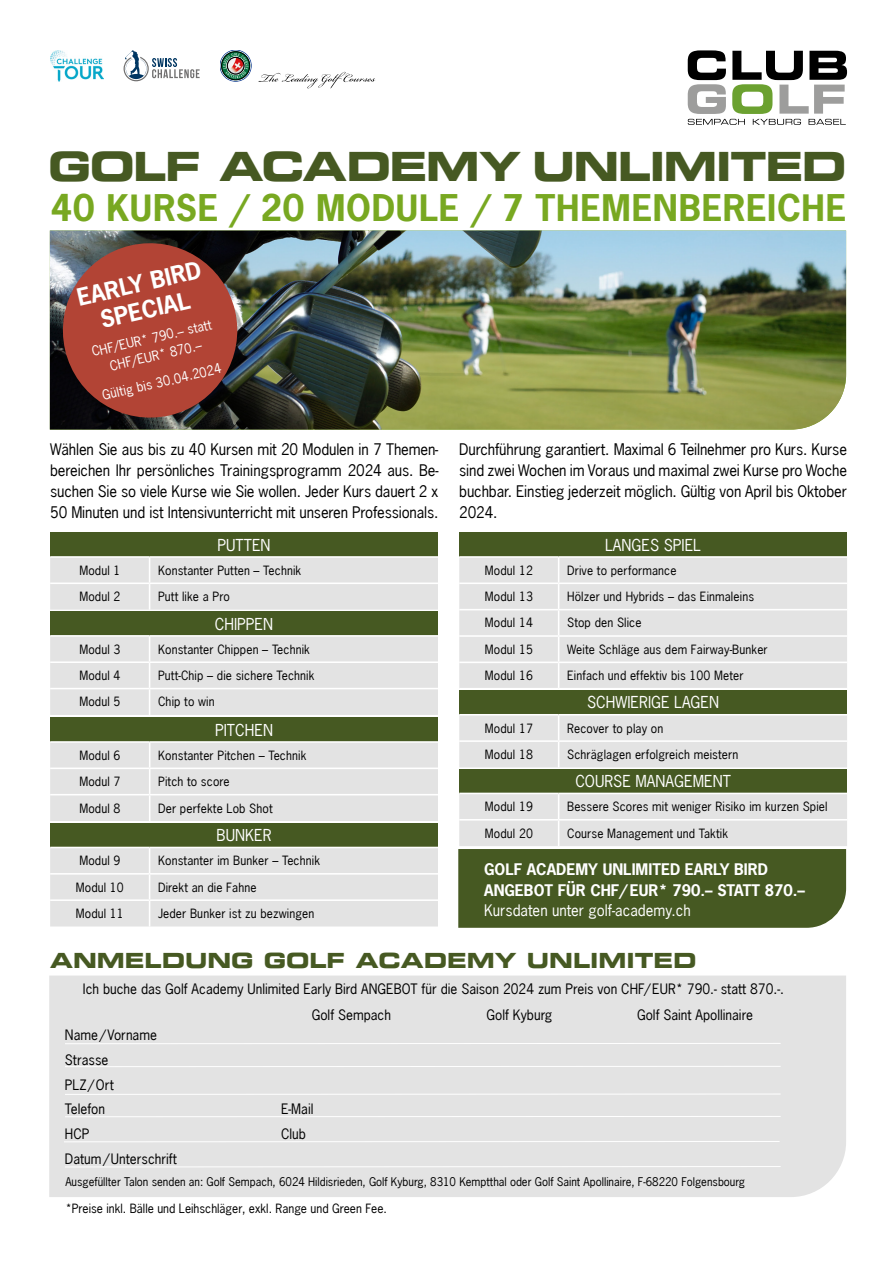
<style>
.page{position:relative;width:893px;height:1263px;background:#fff}
.page>*{position:absolute;margin:0;border:0;box-sizing:border-box;transform-origin:0 0}
.t1{font:40.5px "Eurostile LT Bold Extended Two";letter-spacing:-.04em;color:#465922}
.t2{font:700 34.5px "News Gothic";letter-spacing:.02em;color:#78a821}
.t3{font:700 22.5px/27px "News Gothic";color:#fff;text-align:center}
.t4{font:21px "Eurostile LT Bold Extended Two";color:#465922}
.t5{font:15.45px "News Gothic";color:#fff}
.t6{font:15px/21px "News Gothic";letter-spacing:-.01em;color:#000;text-align:justify}
.t7{font:700 15px/21px "News Gothic";color:#fff}
.t8{font:15px "News Gothic";color:#fff}
.t9{font:13.5px/24.8px "News Gothic";color:#000}
.t10{font:12.75px/18px "News Gothic";color:#fff;text-align:center}
.t11{font:12px "News Gothic";letter-spacing:.01em;color:#000}
.t12{font:11.25px "News Gothic";color:#000}
</style>
<div class="page">
<img style="left:50px;top:231px;width:796px;height:199px">
<div style="left:49px;top:975px;width:797px;height:222px;background:#e3e3e3"></div>
<div style="left:50px;top:532px;width:388px;height:25px;background:#465922"></div>
<hr style="left:50px;top:556px;width:100px;height:2px;background:#fff">
<hr style="left:150px;top:556px;width:288px;height:2px;background:#fff">
<div style="left:50px;top:558px;width:388px;height:52px;background:#e3e3e3"></div>
<div style="left:50px;top:611px;width:388px;height:25px;background:#465922"></div>
<hr style="left:50px;top:635px;width:100px;height:2px;background:#fff">
<hr style="left:150px;top:635px;width:288px;height:2px;background:#fff">
<div style="left:50px;top:636px;width:388px;height:79px;background:#e3e3e3"></div>
<div style="left:50px;top:717px;width:388px;height:25px;background:#465922"></div>
<hr style="left:50px;top:741px;width:100px;height:2px;background:#fff">
<hr style="left:150px;top:741px;width:288px;height:2px;background:#fff">
<div style="left:50px;top:743px;width:388px;height:78px;background:#e3e3e3"></div>
<hr style="left:50px;top:794px;width:100px;height:1px;background:#fff">
<hr style="left:150px;top:794px;width:288px;height:1px;background:#fff">
<div style="left:50px;top:823px;width:388px;height:24px;background:#465922"></div>
<div style="left:50px;top:847px;width:388px;height:79px;background:#e3e3e3"></div>
<div style="left:459px;top:532px;width:388px;height:25px;background:#465922"></div>
<div style="left:459px;top:558px;width:388px;height:130px;background:#e3e3e3"></div>
<hr style="left:459px;top:582px;width:100px;height:2px;background:#fff">
<hr style="left:559px;top:582px;width:288px;height:2px;background:#fff">
<hr style="left:459px;top:609px;width:100px;height:1px;background:#fff">
<hr style="left:559px;top:609px;width:288px;height:1px;background:#fff">
<hr style="left:459px;top:635px;width:100px;height:2px;background:#fff">
<hr style="left:559px;top:635px;width:288px;height:2px;background:#fff">
<svg style="left:558px;top:558px;width:1px;height:130px"></svg>
<hr style="left:459px;top:556px;width:100px;height:2px;background:#fff">
<hr style="left:559px;top:556px;width:288px;height:2px;background:#fff">
<hr style="left:459px;top:661px;width:100px;height:2px;background:#fff">
<hr style="left:559px;top:661px;width:288px;height:2px;background:#fff">
<div style="left:459px;top:690px;width:388px;height:25px;background:#465922"></div>
<div style="left:459px;top:715px;width:388px;height:52px;background:#e3e3e3"></div>
<hr style="left:459px;top:714px;width:100px;height:1px;background:#fff">
<hr style="left:559px;top:714px;width:288px;height:1px;background:#fff">
<div style="left:459px;top:769px;width:388px;height:24px;background:#465922"></div>
<hr style="left:65px;top:1043px;width:716px;height:1px;background:#fff">
<hr style="left:65px;top:1066px;width:716px;height:1px;background:#fff">
<hr style="left:65px;top:1094px;width:716px;height:1px;background:#fff">
<hr style="left:65px;top:1116px;width:716px;height:1px;background:#fff">
<hr style="left:64px;top:1141px;width:716px;height:1px;background:#fff">
<hr style="left:65px;top:1166px;width:716px;height:1px;background:#fff">
<svg style="left:688px;top:50px;width:159px;height:75px"></svg>
<svg style="left:258px;top:72px;width:117px;height:16px"></svg>
<svg style="left:124px;top:50px;width:76px;height:31px"></svg>
<img style="left:50px;top:50px;width:53px;height:31px">
<svg style="left:220px;top:50px;width:31px;height:31px"></svg>
<img style="left:227px;top:57px;width:17px;height:17px;border-radius:8px">
<div style="left:227px;top:57px;width:17px;height:17px;border:1px solid #000;border-radius:50%"></div>
<svg style="left:54px;top:235px;width:192px;height:191px;background:#843f35"></svg>
<svg style="left:458px;top:793px;width:389px;height:135px;background:#8a9575"></svg>
<h1 class="t1" style="left:48px;top:137px;width:800px">GOLF ACADEMY UNLIMITED</h1>
<h2 class="t2" style="left:51px;top:185px;width:797px">40 KURSE / 20 MODULE / 7 THEMENBEREICHE</h2>
<h3 class="t3" style="left:74px;top:284px;width:128px;rotate:-13deg">EARLY BIRD<br>SPECIAL</h3>
<p class="t10" style="left:90px;top:343px;width:124px;rotate:-13deg">CHF/EUR* 790.– statt<br>CHF/EUR* 870.–</p>
<p class="t10" style="left:100px;top:387px;width:123px;rotate:-13deg">Gültig bis 30.04.2024</p>
<p class="t6" style="left:50px;top:439px;width:390px">Wählen Sie aus bis zu 40 Kursen mit 20 Modulen in 7 Themen&shy;bereichen Ihr persönliches Trainingsprogramm 2024 aus. Be&shy;suchen Sie so viele Kurse wie Sie wollen. Jeder Kurs dauert 2 x 50 Minuten und ist Intensivunterricht mit unseren Professionals.</p>
<p class="t6" style="left:459px;top:439px;width:389px">Durchführung garantiert. Maximal 6 Teilnehmer pro Kurs. Kurse sind zwei Wochen im Voraus und maximal zwei Kurse pro Woche buchbar. Einstieg jederzeit möglich. Gültig von April bis Oktober 2024.</p>
<p class="t5" style="left:217px;top:535px;width:55px">PUTTEN</p>
<p class="t11" style="left:79px;top:562px;width:43px">Modul 1</p>
<p class="t11" style="left:158px;top:562px;width:145px">Konstanter Putten – Technik</p>
<p class="t11" style="left:79px;top:589px;width:43px">Modul 2</p>
<p class="t11" style="left:158px;top:589px;width:73px">Putt like a Pro</p>
<p class="t5" style="left:215px;top:614px;width:60px">CHIPPEN</p>
<p class="t11" style="left:79px;top:641px;width:43px">Modul 3</p>
<p class="t11" style="left:158px;top:641px;width:153px">Konstanter Chippen – Technik</p>
<p class="t11" style="left:79px;top:668px;width:43px">Modul 4</p>
<p class="t11" style="left:158px;top:668px;width:158px">Putt-Chip – die sichere Technik</p>
<p class="t11" style="left:79px;top:694px;width:43px">Modul 5</p>
<p class="t11" style="left:158px;top:694px;width:58px">Chip to win</p>
<p class="t5" style="left:215px;top:720px;width:59px">PITCHEN</p>
<p class="t11" style="left:79px;top:747px;width:43px">Modul 6</p>
<p class="t11" style="left:158px;top:747px;width:150px">Konstanter Pitchen – Technik</p>
<p class="t11" style="left:79px;top:774px;width:43px">Modul 7</p>
<p class="t11" style="left:158px;top:774px;width:73px">Pitch to score</p>
<p class="t11" style="left:79px;top:800px;width:43px">Modul 8</p>
<p class="t11" style="left:158px;top:800px;width:116px">Der perfekte Lob Shot</p>
<p class="t5" style="left:217px;top:825px;width:56px">BUNKER</p>
<p class="t11" style="left:79px;top:853px;width:43px">Modul 9</p>
<p class="t11" style="left:158px;top:853px;width:163px">Konstanter im Bunker – Technik</p>
<p class="t11" style="left:76px;top:879px;width:50px">Modul 10</p>
<p class="t11" style="left:158px;top:879px;width:100px">Direkt an die Fahne</p>
<p class="t11" style="left:76px;top:906px;width:50px">Modul 11</p>
<p class="t11" style="left:158px;top:906px;width:158px">Jeder Bunker ist zu bezwingen</p>
<p class="t5" style="left:605px;top:535px;width:97px">LANGES SPIEL</p>
<p class="t11" style="left:485px;top:562px;width:50px">Modul 12</p>
<p class="t11" style="left:567px;top:562px;width:111px">Drive to performance</p>
<p class="t11" style="left:485px;top:589px;width:50px">Modul 13</p>
<p class="t11" style="left:567px;top:589px;width:188px">Hölzer und Hybrids – das Einmaleins</p>
<p class="t11" style="left:485px;top:615px;width:50px">Modul 14</p>
<p class="t11" style="left:567px;top:615px;width:76px">Stop den Slice</p>
<p class="t11" style="left:485px;top:642px;width:50px">Modul 15</p>
<p class="t11" style="left:567px;top:642px;width:202px">Weite Schläge aus dem Fairway-Bunker</p>
<p class="t11" style="left:485px;top:668px;width:50px">Modul 16</p>
<p class="t11" style="left:567px;top:668px;width:178px">Einfach und effektiv bis 100 Meter</p>
<p class="t5" style="left:587px;top:693px;width:133px">SCHWIERIGE LAGEN</p>
<p class="t11" style="left:485px;top:720px;width:50px">Modul 17</p>
<p class="t11" style="left:567px;top:720px;width:98px">Recover to play on</p>
<p class="t11" style="left:485px;top:747px;width:50px">Modul 18</p>
<p class="t11" style="left:567px;top:747px;width:173px">Schräglagen erfolgreich meistern</p>
<p class="t5" style="left:575px;top:771px;width:157px">COURSE MANAGEMENT</p>
<p class="t11" style="left:485px;top:799px;width:50px">Modul 19</p>
<p class="t11" style="left:567px;top:799px;width:262px">Bessere Scores mit weniger Risiko im kurzen Spiel</p>
<p class="t11" style="left:485px;top:825px;width:50px">Modul 20</p>
<p class="t11" style="left:567px;top:825px;width:162px">Course Management und Taktik</p>
<p class="t7" style="left:484px;top:859px;width:322px">GOLF ACADEMY UNLIMITED EARLY BIRD<br>ANGEBOT FÜR CHF/ EUR* 790.– STATT 870.–</p>
<p class="t8" style="left:484px;top:900px;width:208px">Kursdaten unter golf-academy.ch</p>
<h3 class="t4" style="left:50px;top:946px;width:648px">ANMELDUNG GOLF ACADEMY UNLIMITED</h3>
<p class="t9" style="left:312px;top:976px;width:474px;line-height:25.8px;text-indent:-229px">Ich buche das Golf Academy Unlimited Early Bird ANGEBOT für die Saison 2024 zum Preis von CHF/EUR* 790.- statt 870.-.<br>Golf Sempach</p>
<p class="t9" style="left:487px;top:1002px;width:67px">Golf Kyburg</p>
<p class="t9" style="left:637px;top:1002px;width:117px">Golf Saint Apollinaire</p>
<p class="t9" style="left:65px;top:1023px;width:94px">Name/Vorname<br>Strasse<br>PLZ/Ort<br>Telefon</p>
<p class="t9" style="left:281px;top:1097px;width:34px">E-Mail</p>
<p class="t9" style="left:65px;top:1121px;width:26px">HCP</p>
<p class="t9" style="left:281px;top:1121px;width:26px">Club</p>
<p class="t9" style="left:65px;top:1146px;width:113px">Datum/Unterschrift</p>
<p class="t12" style="left:65px;top:1174px;width:681px">Ausgefüllter Talon senden an: Golf Sempach, 6024 Hildisrieden, Golf Kyburg, 8310 Kemptthal oder Golf Saint Apollinaire, F-68220 Folgensbourg</p>
<p class="t11" style="left:65px;top:1201px;width:323px">*Preise inkl. Bälle und Leihschläger, exkl. Range und Green Fee.</p>
</div>
